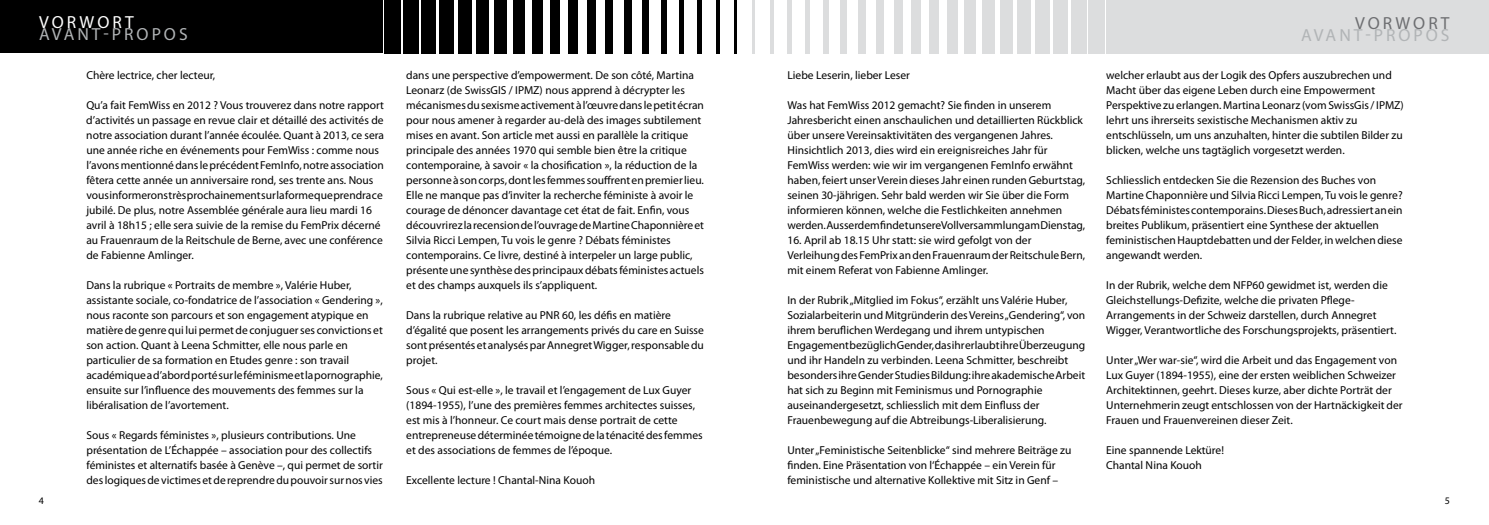
<style>
.page{position:relative;width:1489px;height:525px;background:#fff}
.page>*{position:absolute;margin:0;border:0;box-sizing:border-box;transform-origin:0 0}
.t1{font:17.5px "Myriad Pro";letter-spacing:.17em;color:#b1b4b6}
.t2{font:17.5px "Myriad Pro";color:#fff}
.t3{font:17.5px "Myriad Pro";color:#6d6e71}
.t4{font:11.5px/15px "Myriad Pro";color:#000}
.t5{font:10px "Myriad Pro";color:#000}
</style>
<div class="page">
<hr style="left:752px;top:0;width:2px;height:53px;background:#dcddde">
<svg style="left:770px;top:0;width:3px;height:53px"></svg>
<hr style="left:787px;top:0;width:4px;height:53px;background:#dcddde">
<div style="left:805px;top:0;width:5px;height:53px;background:#dcddde"></div>
<div style="left:822px;top:0;width:6px;height:53px;background:#dcddde"></div>
<div style="left:840px;top:0;width:7px;height:53px;background:#dcddde"></div>
<div style="left:858px;top:0;width:7px;height:53px;background:#dcddde"></div>
<div style="left:876px;top:0;width:7px;height:53px;background:#dcddde"></div>
<div style="left:893px;top:0;width:9px;height:53px;background:#dcddde"></div>
<div style="left:911px;top:0;width:9px;height:53px;background:#dcddde"></div>
<div style="left:929px;top:0;width:10px;height:53px;background:#dcddde"></div>
<div style="left:946px;top:0;width:11px;height:53px;background:#dcddde"></div>
<div style="left:964px;top:0;width:11px;height:53px;background:#dcddde"></div>
<div style="left:982px;top:0;width:12px;height:53px;background:#dcddde"></div>
<div style="left:1000px;top:0;width:12px;height:53px;background:#dcddde"></div>
<div style="left:1017px;top:0;width:14px;height:53px;background:#dcddde"></div>
<div style="left:1035px;top:0;width:14px;height:53px;background:#dcddde"></div>
<div style="left:1053px;top:0;width:14px;height:53px;background:#dcddde"></div>
<div style="left:1070px;top:0;width:16px;height:53px;background:#dcddde"></div>
<div style="left:1088px;top:0;width:16px;height:53px;background:#dcddde"></div>
<div style="left:0;top:0;width:383px;height:53px;background:#000"></div>
<hr style="left:734px;top:0;width:3px;height:53px;background:#000">
<hr style="left:716px;top:0;width:3px;height:53px;background:#000">
<div style="left:697px;top:0;width:5px;height:53px;background:#000"></div>
<div style="left:679px;top:0;width:5px;height:53px;background:#000"></div>
<div style="left:660px;top:0;width:6px;height:53px;background:#000"></div>
<div style="left:642px;top:0;width:6px;height:53px;background:#000"></div>
<div style="left:624px;top:0;width:7px;height:53px;background:#000"></div>
<div style="left:605px;top:0;width:8px;height:53px;background:#000"></div>
<div style="left:587px;top:0;width:8px;height:53px;background:#000"></div>
<div style="left:568px;top:0;width:10px;height:53px;background:#000"></div>
<div style="left:550px;top:0;width:10px;height:53px;background:#000"></div>
<div style="left:531px;top:0;width:11px;height:53px;background:#000"></div>
<div style="left:513px;top:0;width:11px;height:53px;background:#000"></div>
<div style="left:495px;top:0;width:12px;height:53px;background:#000"></div>
<div style="left:476px;top:0;width:13px;height:53px;background:#000"></div>
<div style="left:458px;top:0;width:13px;height:53px;background:#000"></div>
<div style="left:439px;top:0;width:15px;height:53px;background:#000"></div>
<div style="left:421px;top:0;width:15px;height:53px;background:#000"></div>
<div style="left:403px;top:0;width:15px;height:53px;background:#000"></div>
<div style="left:384px;top:0;width:16px;height:53px;background:#000"></div>
<div style="left:1106px;top:0;width:382px;height:53px;background:#dcddde"></div>
<h1 class="t2" style="left:39px;top:11px;width:85px">Vorw ort</h1>
<h1 class="t1" style="left:39px;top:23px;width:26px">Avant</h1>
<h1 class="t1" style="left:103px;top:23px;width:84px">-pr opos</h1>
<p class="t4" style="left:86px;top:67px;width:130px">Chère lectrice, cher lecteur,</p>
<p class="t4" style="left:86px;top:97px;width:299px">Qu’a fait FemWiss en 2012 ? Vous trouverez dans notre rapport d’activités un passage en revue clair et détaillé des activités de notre association durant l’année écoulée. Quant à 2013, ce sera une année riche en événements pour FemWiss : comme nous l’avonsmentionnédansleprécédent FemInfo,notreassociation fêtera cette année un anniversaire rond, ses trente ans. Nous vousinformeronstrèsprochainementsurlaformequeprendrace jubilé. De plus, notre Assemblée générale aura lieu mardi 16 avril à 18h15 ; elle sera suivie de la remise du FemPrix décerné au Frauenraum de la Reitschule de Berne, avec une conférence de Fabienne Amlinger.</p>
<p class="t4" style="left:86px;top:277px;width:298px">Dans la rubrique « Portraits de membre », Valérie Huber, assistante sociale, co-fondatrice de l’association « Gendering », nous raconte son parcours et son engagement atypique en matièredegenrequi luipermetde conjuguerses convictions et son action. Quant à Leena Schmitter, elle nous parle en particulier de sa formation en Etudes genre : son travail académiquead’abordportésurleféminismeetlapornographie, ensuite sur l’influence des mouvements des femmes sur la libéralisation de l’avortement.</p>
<p class="t4" style="left:86px;top:427px;width:298px">Sous « Regards féministes », plusieurs contributions. Une présentation de L’Échappée – association pour des collectifs féministes et alternatifs basée à Genève –, qui permet de sortir des logiques de victimes et de reprendre du pouvoir sur nos vies</p>
<p class="t4" style="left:406px;top:67px;width:299px">dans une perspective d’empowerment. De son côté, Martina Leonarz (de SwissGIS / IPMZ) nous apprend à décrypter les mécanismesdusexismeactivementàl’œuvredanslepetitécran pour nous amener à regarder au-delà des images subtilement mises en avant. Son article met aussi en parallèle la critique principale des années 1970 qui semble bien être la critique contemporaine, à savoir « la chosification », la réduction de la personneàsoncorps,dontlesfemmessouffrentenpremierlieu.<br>Elle ne manque pas d’inviter la recherche féministe à avoir le courage de dénoncer davantage cet état de fait. Enfin, vous découvrirezlarecensiondel’ouvragedeMartineChaponnièreet Silvia Ricci Lempen, Tu vois le genre ? Débats féministes contemporains. Ce livre, destiné à interpeler un large public, présenteune synthèsedesprincipauxdébatsféministes actuels et des champs auxquels ils s’appliquent.</p>
<p class="t4" style="left:406px;top:307px;width:299px">Dans la rubrique relative au PNR 60, les défis en matière d’égalité que posent les arrangements privés du care en Suisse sontprésentés et analysésparAnnegretWigger,responsabledu projet.</p>
<p class="t4" style="left:406px;top:382px;width:298px">Sous « Qui est-elle », le travail et l’engagement de Lux Guyer (1894-1955), l’une des premières femmes architectes suisses, est mis à l’honneur. Ce court mais dense portrait de cette entrepreneuse déterminée témoigne de la ténacité des femmes et des associations de femmes de l’époque.</p>
<p class="t4" style="left:406px;top:472px;width:190px">Excellente lecture ! Chantal-Nina Kouoh</p>
<p class="t4" style="left:787px;top:67px;width:124px">Liebe Leserin, lieber Leser</p>
<p class="t4" style="left:787px;top:97px;width:299px">Was hat FemWiss 2012 gemacht? Sie finden in unserem Jahresbericht einen anschaulichen und detaillierten Rückblick über unsere Vereinsaktivitäten des vergangenen Jahres.<br>Hinsichtlich 2013, dies wird ein ereignisreiches Jahr für FemWiss werden: wie wir im vergangenen FemInfo erwähnt haben, feiert unserVerein dieses Jahr einen runden Geburtstag, seinen 30-jährigen. Sehr bald werden wir Sie über die Form informieren können, welche die Festlichkeiten annehmen werden.AusserdemfindetunsereVollversammlungamDienstag,</p>
<p class="t4" style="left:787px;top:232px;width:299px">16. April ab 18.15 Uhr statt: sie wird gefolgt von der<br>Verleihungdes FemPrix andenFrauenraumderReitschuleBern, mit einem Referat von Fabienne Amlinger.</p>
<p class="t4" style="left:787px;top:292px;width:299px">In der Rubrik„Mitglied im Fokus“, erzählt uns Valérie Huber, Sozialarbeiterin und Mitgründerin desVereins„Gendering“, von ihrem beruflichen Werdegang und ihrem untypischen EngagementbezüglichGender,dasihrerlaubtihreÜberzeugung und ihr Handeln zu verbinden. Leena Schmitter, beschreibt besonders ihre Gender StudiesBildung:ihreakademischeArbeit hat sich zu Beginn mit Feminismus und Pornographie auseinandergesetzt, schliesslich mit dem Einfluss der Frauenbewegung auf die Abtreibungs-Liberalisierung.</p>
<p class="t4" style="left:787px;top:442px;width:286px">Unter„Feministische Seitenblicke“ sind mehrere Beiträge zu finden. Eine Präsentation von l‘Échappée – ein Verein für feministische und alternative Kollektive mit Sitz in Genf –</p>
<h1 class="t3" style="left:1354px;top:13px;width:85px">vorw ort</h1>
<h1 class="t1" style="left:1300px;top:25px;width:14px">avant</h1>
<h1 class="t1" style="left:1365px;top:25px;width:84px">-pr opos</h1>
<p class="t4" style="left:1106px;top:67px;width:299px">welcher erlaubt aus der Logik des Opfers auszubrechen und Macht über das eigene Leben durch eine Empowerment Perspektive zu erlangen. Martina Leonarz (vom SwissGis/IPMZ) lehrt uns ihrerseits sexistische Mechanismen aktiv zu entschlüsseln, um uns anzuhalten, hinter die subtilen Bilder zu blicken, welche uns tagtäglich vorgesetzt werden.</p>
<p class="t4" style="left:1106px;top:172px;width:298px">Schliesslich entdecken Sie die Rezension des Buches von Martine Chaponnière und Silvia Ricci Lempen, Tu vois le genre?<br>Débatsféministescontemporains.DiesesBuch,adressiertanein breites Publikum, präsentiert eine Synthese der aktuellen feministischenHauptdebatten und der Felder, inwelchen diese angewandt werden.</p>
<p class="t4" style="left:1106px;top:277px;width:292px">In der Rubrik, welche dem NFP60 gewidmet ist, werden die Gleichstellungs-Defizite, welche die privaten Pflege-Arrangements in der Schweiz darstellen, durch Annegret Wigger, Verantwortliche des Forschungsprojekts, präsentiert.</p>
<p class="t4" style="left:1106px;top:352px;width:298px">Unter„Wer war-sie“, wird die Arbeit und das Engagement von Lux Guyer (1894-1955), eine der ersten weiblichen Schweizer Architektinnen, geehrt. Dieses kurze, aber dichte Porträt der Unternehmerin zeugt entschlossen von der Hartnäckigkeit der Frauen und Frauenvereinen dieser Zeit.</p>
<p class="t4" style="left:1106px;top:442px;width:119px">Eine spannende Lektüre!<br>Chantal Nina Kouoh</p>
<p class="t5" style="left:39px;top:494px;width:7px">4</p>
<p class="t5" style="left:1444px;top:494px;width:7px">5</p>
</div>
